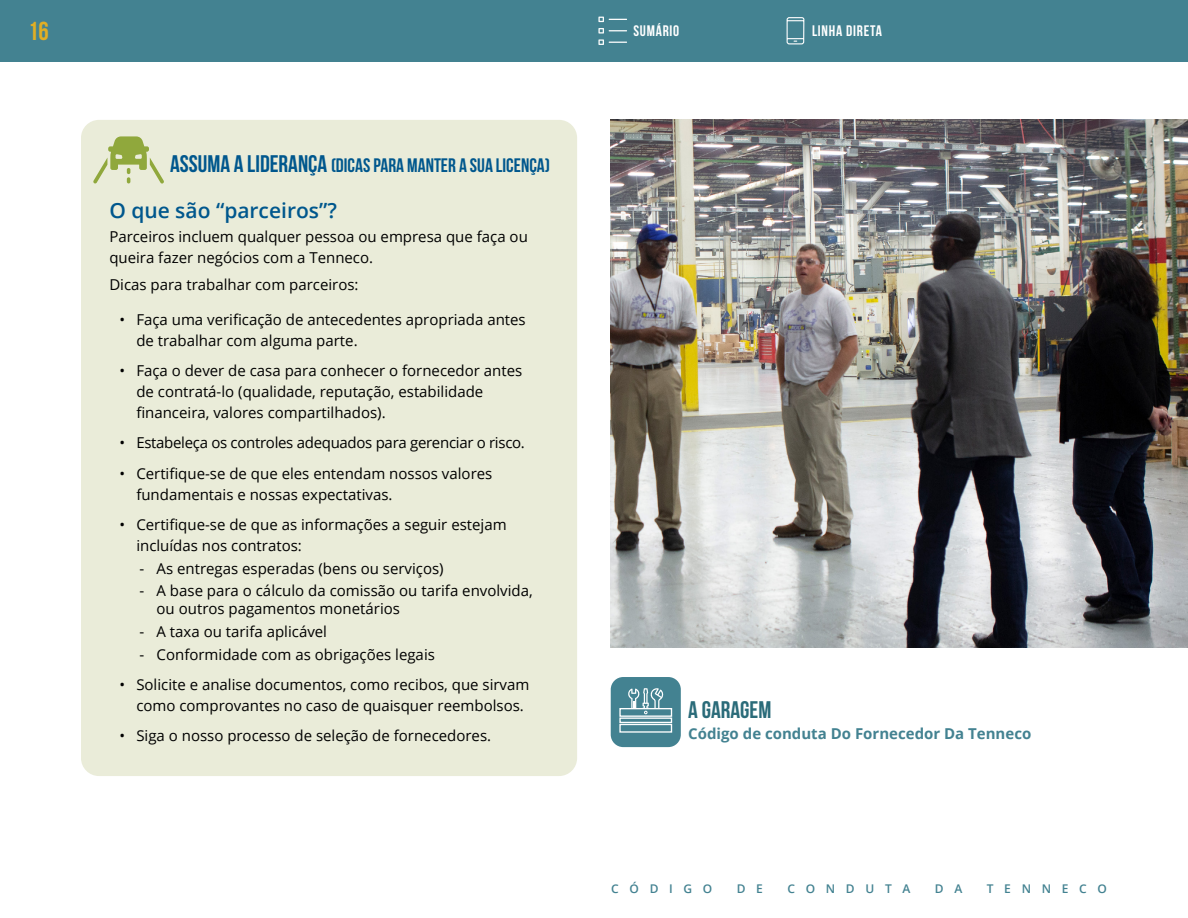
<style>
.page{position:relative;width:1188px;height:918px;background:#fff}
.page>*{position:absolute;margin:0;border:0;box-sizing:border-box;transform-origin:0 0}
.t1{font:700 25.95px "Bebas Neue";color:#e0ae25}
.t2{font:700 24px "Bebas Neue";color:#2a6b79}
.t3{font:600 21px "Open Sans";color:#00578d}
.t4{font:700 19.5px "Bebas Neue";color:#00578d}
.t5{font:700 15.3px "Bebas Neue";letter-spacing:.05em;color:#fff}
.t6{font:15px/21px "Open Sans";color:#000}
.t7{font:15px "Open Sans";letter-spacing:-.02em;color:#000}
.t8{font:700 15px "Open Sans";color:#438291}
.t9{font:600 12px "Open Sans";letter-spacing:.89em;color:#438291}
.s1{font-size:24px}
</style>
<div class="page">
<div style="left:0;top:0;width:1188px;height:62px;background:#438291"></div>
<svg style="left:598px;top:17px;width:29px;height:5px"></svg>
<svg style="left:598px;top:28px;width:29px;height:17px"></svg>
<svg style="left:786px;top:17px;width:19px;height:28px"></svg>
<div style="left:81px;top:120px;width:496px;height:656px;background:#eaecd9;border-radius:18px"></div>
<svg style="left:93px;top:136px;width:71px;height:48px"></svg>
<div style="left:611px;top:677px;width:70px;height:70px;background:#438291;border-radius:12px"></div>
<div style="left:619px;top:708px;width:53px;height:9px;border:1px solid #fff"></div>
<div style="left:619px;top:717px;width:53px;height:6px;border:1px solid #fff"></div>
<div style="left:619px;top:724px;width:53px;height:9px;border:1px solid #fff"></div>
<svg style="left:627px;top:688px;width:37px;height:26px"></svg>
<img style="left:611px;top:120px;width:577px;height:528px">
<h1 class="t1" style="left:28px;top:17px;width:22px">16</h1>
<h3 class="t4" style="left:170px;top:155px;width:381px"><span class="s1">ASSUMA A LIDERANÇA</span> (DICAS PARA MANTER A SUA LICENÇA)</h3>
<h3 class="t3" style="left:109px;top:196px;width:229px">O que são “parceiros”?</h3>
<p class="t6" style="left:109px;top:225px;width:420px">Parceiros incluem qualquer pessoa ou empresa que faça ou queira fazer negócios com a Tenneco.</p>
<p class="t6" style="left:109px;top:274px;width:251px">Dicas para trabalhar com parceiros:</p>
<p class="t6" style="left:136px;top:309px;width:391px;text-indent:-17px">• Faça uma verificação de antecedentes apropriada antes de trabalhar com alguma parte.</p>
<p class="t6" style="left:136px;top:360px;width:387px;text-indent:-17px">• Faça o dever de casa para conhecer o fornecedor antes de contratá-lo (qualidade, reputação, estabilidade financeira, valores compartilhados).</p>
<p class="t7" style="left:119px;top:433px;width:407px">• Estabeleça os controles adequados para gerenciar o risco.</p>
<p class="t6" style="left:136px;top:462px;width:358px;text-indent:-17px">• Certifique-se de que eles entendam nossos valores fundamentais e nossas expectativas.</p>
<p class="t6" style="left:136px;top:513px;width:372px;text-indent:-17px">• Certifique-se de que as informações a seguir estejam incluídas nos contratos:</p>
<p class="t6" style="left:140px;top:557px;width:306px">- As entregas esperadas (bens ou serviços)</p>
<p class="t6" style="left:157px;top:582px;width:378px;line-height:18px;text-indent:-17px">- A base para o cálculo da comissão ou tarifa envolvida, ou outros pagamentos monetários</p>
<p class="t6" style="left:140px;top:621px;width:189px">- A taxa ou tarifa aplicável</p>
<p class="t6" style="left:140px;top:644px;width:297px">- Conformidade com as obrigações legais</p>
<p class="t6" style="left:136px;top:674px;width:395px;text-indent:-17px">• Solicite e analise documentos, como recibos, que sirvam como comprovantes no caso de quaisquer reembolsos.</p>
<p class="t6" style="left:119px;top:725px;width:373px">• Siga o nosso processo de seleção de fornecedores.</p>
<p class="t5" style="left:633px;top:22px;width:47px">SUMÁRIO</p>
<p class="t5" style="left:812px;top:22px;width:71px">LINHA DIRETA</p>
<h2 class="t2" style="left:688px;top:696px;width:85px">A GARAGEM</h2>
<p class="t8" style="left:688px;top:723px;width:345px">Código de conduta Do Fornecedor Da Tenneco</p>
<p class="t9" style="left:611px;top:880px;width:103px">CÓDIGO</p>
<p class="t9" style="left:737px;top:880px;width:28px">D E</p>
<p class="t9" style="left:788px;top:880px;width:124px">CONDUTA</p>
<p class="t9" style="left:935px;top:880px;width:29px">D A</p>
<p class="t9" style="left:987px;top:880px;width:122px">TENNECO</p>
</div>
